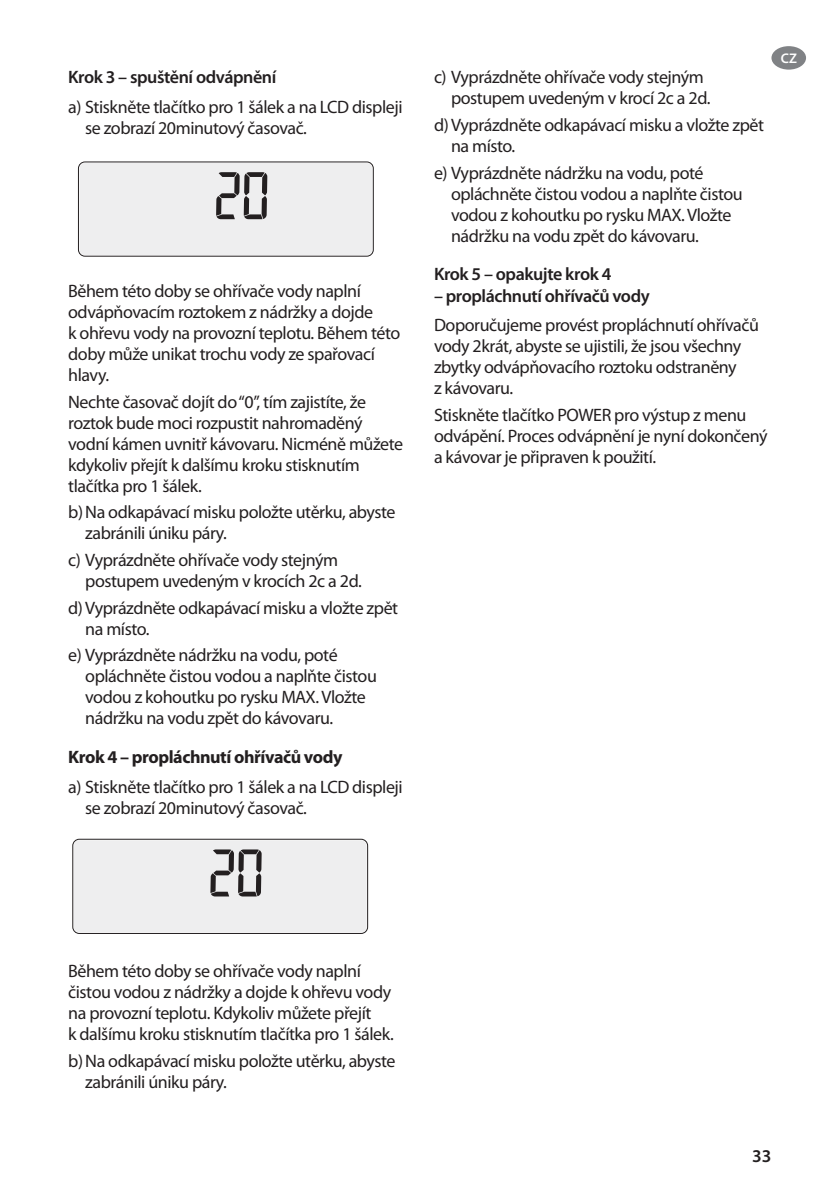
<style>
.page{position:relative;width:837px;height:1190px;background:#fff}
.page>*{position:absolute;margin:0;border:0;box-sizing:border-box;transform-origin:0 0}
.t1{font:18px/21px "Myriad Pro";letter-spacing:-.025em;color:#231f20}
.t2{font:600 18px "Myriad Pro";letter-spacing:-.025em;color:#231f20}
.t3{font:700 18px "Myriad Pro";letter-spacing:-.025em;color:#231f20}
.t4{font:600 14px "Myriad Pro";color:#fff}
</style>
<div class="page">
<div style="left:79px;top:163px;width:293px;height:92px;background:#eeeeef;border-radius:6px"></div>
<div style="left:78px;top:162px;width:295px;height:94px;border:1px solid #231f20;border-radius:7px"></div>
<svg style="left:216px;top:172px;width:51px;height:47px"></svg>
<div style="left:74px;top:840px;width:293px;height:92px;background:#eeeeef;border-radius:6px"></div>
<div style="left:72px;top:839px;width:296px;height:94px;border:1px solid #231f20;border-radius:7px"></div>
<svg style="left:210px;top:849px;width:52px;height:47px"></svg>
<div style="left:771px;top:46px;width:35px;height:24px;background:#808285;border-radius:50%"></div>
<p class="t2" style="left:68px;top:70px;width:210px">Krok 3 – spuštění odvápnění</p>
<p class="t1" style="left:85px;top:97px;width:319px;text-indent:-17px">a) Stiskněte tlačítko pro 1 šálek a na LCD displeji se zobrazí 20minutový časovač.</p>
<p class="t1" style="left:68px;top:282px;width:334px">Během této doby se ohřívače vody naplní odvápňovacím roztokem z nádržky a dojde<br>k ohřevu vody na provozní teplotu. Během této doby může unikat trochu vody ze spařovací hlavy.</p>
<p class="t1" style="left:68px;top:392px;width:336px">Nechte časovač dojít do “0”, tím zajistíte, že roztok bude moci rozpustit nahromaděný vodní kámen uvnitř kávovaru. Nicméně můžete kdykoliv přejít k dalšímu kroku stisknutím tlačítka pro 1 šálek.</p>
<p class="t1" style="left:85px;top:503px;width:312px;text-indent:-17px">b) Na odkapávací misku položte utěrku, abyste zabránili úniku páry.</p>
<p class="t1" style="left:85px;top:551px;width:278px;text-indent:-17px">c) Vyprázdněte ohřívače vody stejným postupem uvedeným v krocích 2c a 2d.</p>
<p class="t1" style="left:85px;top:598px;width:314px;text-indent:-17px">d) Vyprázdněte odkapávací misku a vložte zpět na místo.</p>
<p class="t1" style="left:85px;top:646px;width:293px;text-indent:-17px">e) Vyprázdněte nádržku na vodu, poté opláchněte čistou vodou a naplňte čistou vodou z kohoutku po rysku MAX. Vložte nádržku na vodu zpět do kávovaru.</p>
<p class="t3" style="left:68px;top:750px;width:276px">Krok 4 – propláchnutí ohřívačů vody</p>
<p class="t1" style="left:85px;top:777px;width:319px;text-indent:-17px">a) Stiskněte tlačítko pro 1 šálek a na LCD displeji se zobrazí 20minutový časovač.</p>
<p class="t1" style="left:451px;top:68px;width:261px;text-indent:-17px">c) Vyprázdněte ohřívače vody stejným postupem uvedeným v krocí 2c a 2d.</p>
<p class="t1" style="left:451px;top:116px;width:314px;text-indent:-17px">d) Vyprázdněte odkapávací misku a vložte zpět na místo.</p>
<p class="t1" style="left:451px;top:163px;width:293px;text-indent:-17px">e) Vyprázdněte nádržku na vodu, poté opláchněte čistou vodou a naplňte čistou vodou z kohoutku po rysku MAX. Vložte nádržku na vodu zpět do kávovaru.</p>
<p class="t2" style="left:434px;top:267px;width:179px">Krok 5 – opakujte krok 4</p>
<p class="t2" style="left:434px;top:289px;width:217px">– propláchnutí ohřívačů vody</p>
<p class="t1" style="left:434px;top:316px;width:326px">Doporučujeme provést propláchnutí ohřívačů vody 2krát, abyste se ujistili, že jsou všechny zbytky odvápňovacího roztoku odstraněny<br>z kávovaru.</p>
<p class="t1" style="left:434px;top:406px;width:335px">Stiskněte tlačítko POWER pro výstup z menu odvápění. Proces odvápnění je nyní dokončený a kávovar je připraven k použití.</p>
<p class="t4" style="left:781px;top:53px;width:18px">CZ</p>
<p class="t1" style="left:68px;top:961px;width:327px">Během této doby se ohřívače vody naplní čistou vodou z nádržky a dojde k ohřevu vody na provozní teplotu. Kdykoliv můžete přejít<br>k dalšímu kroku stisknutím tlačítka pro 1 šálek.</p>
<p class="t1" style="left:85px;top:1051px;width:312px;text-indent:-17px">b) Na odkapávací misku položte utěrku, abyste zabránili úniku páry.</p>
<p class="t2" style="left:752px;top:1149px;width:21px">33</p>
</div>
